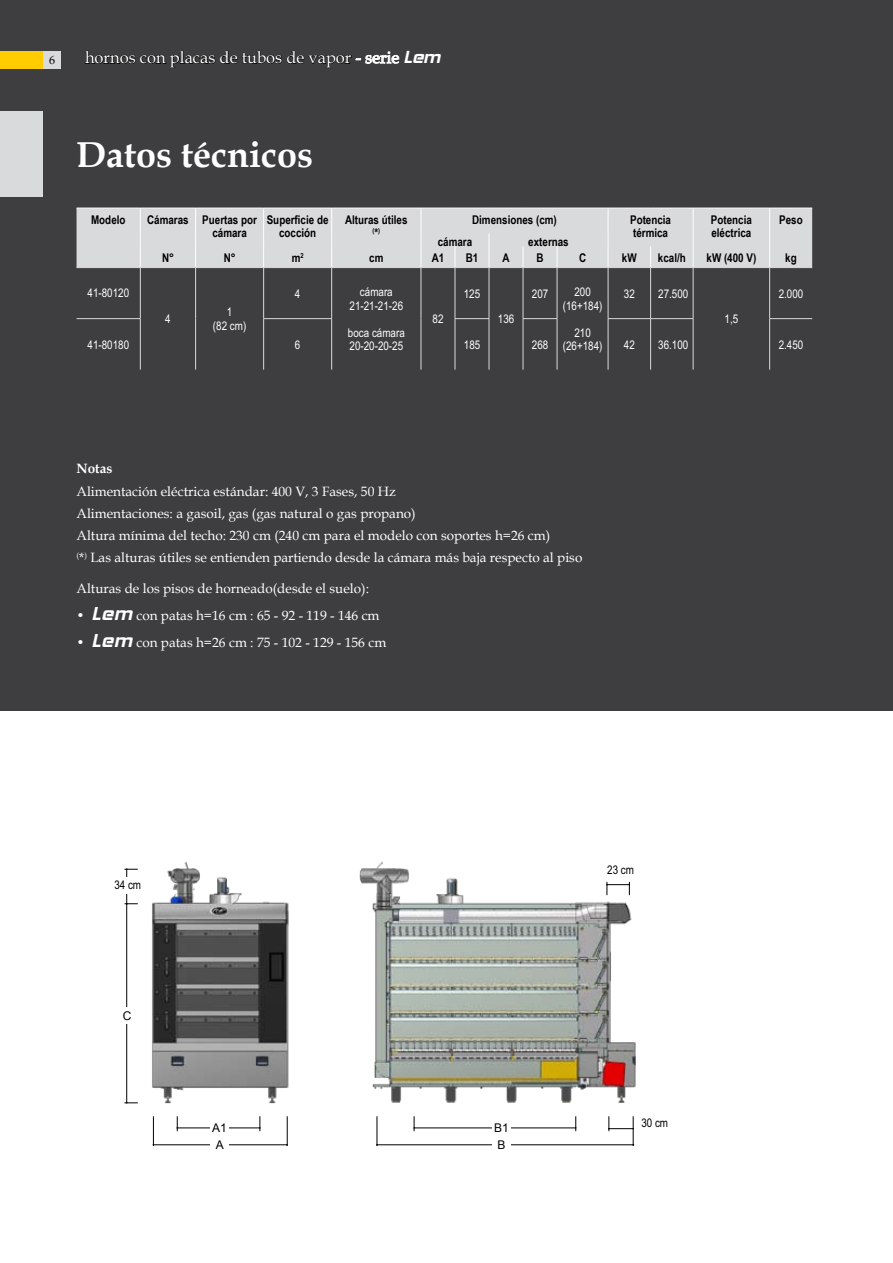
<style>
.page{position:relative;width:893px;height:1263px;background:#fff}
.page>*{position:absolute;margin:0;border:0;box-sizing:border-box;transform-origin:0 0}
.t1{font:700 36px "Book Antiqua";color:#fff}
.t2{font:16.5px "Book Antiqua";color:#fff}
.t3{font:13.5px/22.2px "Book Antiqua";color:#fff}
.t4{font:700 13.5px "Book Antiqua";color:#fff}
.t5{font:700 12px/13.5px "Arial Narrow";color:#000}
.t6{font:12px/13.5px "Arial Narrow";color:#fff;text-align:center}
.t7{font:12px "Arial Narrow";color:#000}
.t8{font:12px "Arial";color:#000}
.t9{font:12px "Book Antiqua";color:#000}
.t10{font:700 7.05px "Arial Narrow";color:#000}
.s1{font-family:"Hemi Head 426";font-size:21px}
.s2{font-size:12px}
.s3{font-family:"Hemi Head 426";font-size:22.5px}
</style>
<div class="page">
<div style="left:0;top:0;width:893px;height:710px;background:#3e3d40"></div>
<div style="left:0;top:112px;width:43px;height:85px;background:#d9dadb"></div>
<div style="left:77px;top:208px;width:735px;height:59px;background:#d9dadb"></div>
<hr style="left:77px;top:267px;width:63px;height:1px;background:#d9dadb">
<hr style="left:140px;top:267px;width:56px;height:1px;background:#d9dadb">
<hr style="left:140px;top:268px;width:1px;height:50px;background:#d9dadb">
<hr style="left:196px;top:267px;width:68px;height:1px;background:#d9dadb">
<hr style="left:195px;top:268px;width:1px;height:51px;background:#d9dadb">
<hr style="left:195px;top:319px;width:1px;height:51px;background:#d9dadb">
<hr style="left:264px;top:267px;width:68px;height:1px;background:#d9dadb">
<hr style="left:263px;top:268px;width:1px;height:50px;background:#d9dadb">
<hr style="left:332px;top:267px;width:89px;height:1px;background:#d9dadb">
<hr style="left:331px;top:268px;width:1px;height:50px;background:#d9dadb">
<hr style="left:421px;top:267px;width:34px;height:1px;background:#d9dadb">
<hr style="left:421px;top:268px;width:1px;height:51px;background:#d9dadb">
<hr style="left:421px;top:319px;width:1px;height:51px;background:#d9dadb">
<hr style="left:455px;top:267px;width:34px;height:1px;background:#d9dadb">
<hr style="left:455px;top:268px;width:1px;height:50px;background:#d9dadb">
<hr style="left:489px;top:267px;width:34px;height:1px;background:#d9dadb">
<hr style="left:489px;top:268px;width:1px;height:50px;background:#d9dadb">
<hr style="left:523px;top:267px;width:34px;height:1px;background:#d9dadb">
<hr style="left:523px;top:268px;width:1px;height:50px;background:#d9dadb">
<hr style="left:557px;top:267px;width:51px;height:1px;background:#d9dadb">
<hr style="left:557px;top:268px;width:1px;height:50px;background:#d9dadb">
<hr style="left:608px;top:267px;width:43px;height:1px;background:#d9dadb">
<hr style="left:608px;top:268px;width:1px;height:50px;background:#d9dadb">
<hr style="left:651px;top:267px;width:42px;height:1px;background:#d9dadb">
<hr style="left:650px;top:268px;width:1px;height:50px;background:#d9dadb">
<hr style="left:693px;top:267px;width:77px;height:1px;background:#d9dadb">
<hr style="left:693px;top:268px;width:1px;height:50px;background:#d9dadb">
<hr style="left:770px;top:267px;width:42px;height:1px;background:#d9dadb">
<hr style="left:769px;top:268px;width:1px;height:50px;background:#d9dadb">
<hr style="left:77px;top:318px;width:64px;height:1px;background:#d9dadb">
<hr style="left:140px;top:319px;width:1px;height:51px;background:#d9dadb">
<hr style="left:263px;top:318px;width:69px;height:1px;background:#d9dadb">
<hr style="left:263px;top:319px;width:1px;height:51px;background:#d9dadb">
<hr style="left:331px;top:319px;width:1px;height:51px;background:#d9dadb">
<hr style="left:455px;top:318px;width:34px;height:1px;background:#d9dadb">
<hr style="left:455px;top:319px;width:1px;height:51px;background:#d9dadb">
<hr style="left:489px;top:319px;width:1px;height:51px;background:#d9dadb">
<hr style="left:523px;top:318px;width:34px;height:1px;background:#d9dadb">
<hr style="left:523px;top:319px;width:1px;height:51px;background:#d9dadb">
<hr style="left:557px;top:319px;width:1px;height:51px;background:#d9dadb">
<hr style="left:608px;top:318px;width:43px;height:1px;background:#d9dadb">
<hr style="left:608px;top:319px;width:1px;height:51px;background:#d9dadb">
<hr style="left:651px;top:318px;width:42px;height:1px;background:#d9dadb">
<hr style="left:650px;top:319px;width:1px;height:51px;background:#d9dadb">
<hr style="left:693px;top:319px;width:1px;height:51px;background:#d9dadb">
<hr style="left:769px;top:318px;width:43px;height:1px;background:#d9dadb">
<hr style="left:769px;top:319px;width:1px;height:51px;background:#d9dadb">
<img style="left:136px;top:861px;width:500px;height:270px">
<hr style="left:153px;top:1144px;width:134px;height:1px;background:#000">
<hr style="left:153px;top:1116px;width:1px;height:30px;background:#000">
<hr style="left:287px;top:1116px;width:1px;height:30px;background:#000">
<div style="left:210px;top:1136px;width:19px;height:17px;background:#fff"></div>
<hr style="left:377px;top:1144px;width:256px;height:1px;background:#000">
<div style="left:492px;top:1136px;width:19px;height:17px;background:#fff"></div>
<hr style="left:126px;top:904px;width:1px;height:199px;background:#000">
<svg style="left:124px;top:903px;width:14px;height:1px"></svg>
<svg style="left:124px;top:1102px;width:14px;height:1px"></svg>
<div style="left:118px;top:1007px;width:18px;height:17px;background:#fff"></div>
<hr style="left:126px;top:869px;width:1px;height:35px;background:#000">
<svg style="left:124px;top:868px;width:14px;height:2px"></svg>
<div style="left:109px;top:877px;width:37px;height:16px;background:#fff"></div>
<hr style="left:177px;top:1128px;width:83px;height:1px;background:#000">
<svg style="left:176px;top:1116px;width:2px;height:15px"></svg>
<svg style="left:259px;top:1116px;width:2px;height:15px"></svg>
<div style="left:210px;top:1119px;width:19px;height:17px;background:#fff"></div>
<hr style="left:414px;top:1128px;width:162px;height:1px;background:#000">
<div style="left:492px;top:1119px;width:19px;height:17px;background:#fff"></div>
<svg style="left:606px;top:882px;width:24px;height:13px"></svg>
<hr style="left:377px;top:1116px;width:1px;height:30px;background:#000">
<svg style="left:413px;top:1116px;width:2px;height:15px"></svg>
<hr style="left:633px;top:1116px;width:1px;height:30px;background:#000">
<svg style="left:575px;top:1116px;width:1px;height:15px"></svg>
<svg style="left:608px;top:1116px;width:26px;height:15px"></svg>
<svg style="left:85px;top:50px;width:315px;height:18px;background:#363537"></svg>
<div style="left:0;top:51px;width:43px;height:17px;background:#fc0"></div>
<div style="left:44px;top:51px;width:17px;height:17px;background:#d9dadb"></div>
<p class="t9" style="left:49px;top:51px;width:7px">6</p>
<p class="t2" style="left:85px;top:46px;width:357px">hornos con placas de tubos de vapor - serie <span class="s1">Lem</span></p>
<h1 class="t1" style="left:76px;top:130px;width:238px">Datos técnicos</h1>
<p class="t5" style="left:91px;top:212px;width:36px">Modelo</p>
<p class="t5" style="left:212px;top:212px;width:46px;text-indent:-65px">Cámaras Puertas por cámara</p>
<p class="t5" style="left:267px;top:212px;width:63px;text-align:center">Superficie de cocción</p>
<p class="t5" style="left:345px;top:212px;width:64px">Alturas útiles</p>
<p class="t10" style="left:372px;top:225px;width:9px">(<span class="s2">*</span>)</p>
<p class="t5" style="left:472px;top:212px;width:86px">Dimensiones (cm)</p>
<p class="t5" style="left:630px;top:212px;width:43px">Potencia térmica</p>
<p class="t5" style="left:711px;top:212px;width:43px">Potencia eléctrica</p>
<p class="t5" style="left:779px;top:212px;width:25px">Peso</p>
<p class="t5" style="left:438px;top:234px;width:36px">cámara</p>
<p class="t5" style="left:528px;top:234px;width:42px">externas</p>
<p class="t5" style="left:162px;top:251px;width:13px">N°</p>
<p class="t5" style="left:224px;top:251px;width:13px">N°</p>
<p class="t5" style="left:292px;top:251px;width:13px">m<sup>2</sup></p>
<p class="t5" style="left:369px;top:251px;width:16px">cm</p>
<p class="t5" style="left:432px;top:251px;width:14px">A1</p>
<p class="t5" style="left:466px;top:251px;width:14px">B1</p>
<p class="t5" style="left:503px;top:251px;width:9px">A</p>
<p class="t5" style="left:536px;top:251px;width:9px">B</p>
<p class="t5" style="left:579px;top:251px;width:9px">C</p>
<p class="t5" style="left:622px;top:251px;width:16px">kW</p>
<p class="t5" style="left:658px;top:251px;width:29px">kcal/h</p>
<p class="t5" style="left:706px;top:251px;width:51px">kW (400 V)</p>
<p class="t5" style="left:785px;top:251px;width:13px">kg</p>
<p class="t6" style="left:295px;top:286px;width:7px">4</p>
<p class="t6" style="left:350px;top:285px;width:55px">cámara<br>21-21-21-26</p>
<p class="t6" style="left:348px;top:326px;width:58px;text-align:left">boca cámara<br>20-20-20-25</p>
<p class="t6" style="left:532px;top:286px;width:18px">207</p>
<p class="t6" style="left:563px;top:285px;width:41px">200 (16+184)</p>
<p class="t6" style="left:563px;top:326px;width:41px">210 (26+184)</p>
<p class="t6" style="left:88px;top:286px;width:43px">41-80120</p>
<p class="t6" style="left:464px;top:286px;width:18px">125</p>
<p class="t6" style="left:624px;top:286px;width:12px">32</p>
<p class="t6" style="left:658px;top:286px;width:32px">27.500</p>
<p class="t6" style="left:779px;top:286px;width:26px">2.000</p>
<p class="t6" style="left:165px;top:312px;width:7px">4</p>
<p class="t6" style="left:213px;top:305px;width:35px">1<br>(82 cm)</p>
<p class="t6" style="left:725px;top:312px;width:15px">1,5</p>
<p class="t6" style="left:498px;top:312px;width:18px">136</p>
<p class="t6" style="left:433px;top:312px;width:12px">82</p>
<p class="t6" style="left:88px;top:337px;width:43px">41-80180</p>
<p class="t6" style="left:295px;top:338px;width:7px">6</p>
<p class="t6" style="left:464px;top:338px;width:18px">185</p>
<p class="t6" style="left:532px;top:338px;width:18px">268</p>
<p class="t6" style="left:624px;top:338px;width:12px">42</p>
<p class="t6" style="left:658px;top:338px;width:32px">36.100</p>
<p class="t6" style="left:779px;top:337px;width:26px">2.450</p>
<p class="t4" style="left:77px;top:459px;width:37px">Notas</p>
<p class="t3" style="left:77px;top:480px;width:507px">Alimentación eléctrica estándar: 400 V, 3 Fases, 50 Hz<br>Alimentaciones: a gasoil, gas (gas natural o gas propano)<br>Altura mínima del techo: 230 cm (240 cm para el modelo con soportes h=26 cm)<br><sup>(</sup>*<sup>)</sup> Las alturas útiles se entienden partiendo desde la cámara más baja respecto al piso</p>
<p class="t3" style="left:77px;top:577px;width:294px">Alturas de los pisos de horneado(desde el suelo):</p>
<p class="t3" style="left:77px;top:604px;width:305px">• <span class="s3">Lem</span> con patas h=16 cm : 65 - 92 - 119 - 146 cm</p>
<p class="t3" style="left:77px;top:631px;width:311px">• <span class="s3">Lem</span> con patas h=26 cm : 75 - 102 - 129 - 156 cm</p>
<p class="t7" style="left:114px;top:878px;width:28px">34 cm</p>
<p class="t8" style="left:123px;top:1008px;width:10px">C</p>
<p class="t8" style="left:212px;top:1120px;width:16px">A1</p>
<p class="t8" style="left:494px;top:1120px;width:16px">B1</p>
<p class="t8" style="left:216px;top:1137px;width:10px">A</p>
<p class="t8" style="left:497px;top:1137px;width:10px">B</p>
<p class="t7" style="left:607px;top:862px;width:28px">23 cm</p>
<p class="t7" style="left:641px;top:1116px;width:28px">30 cm</p>
</div>
